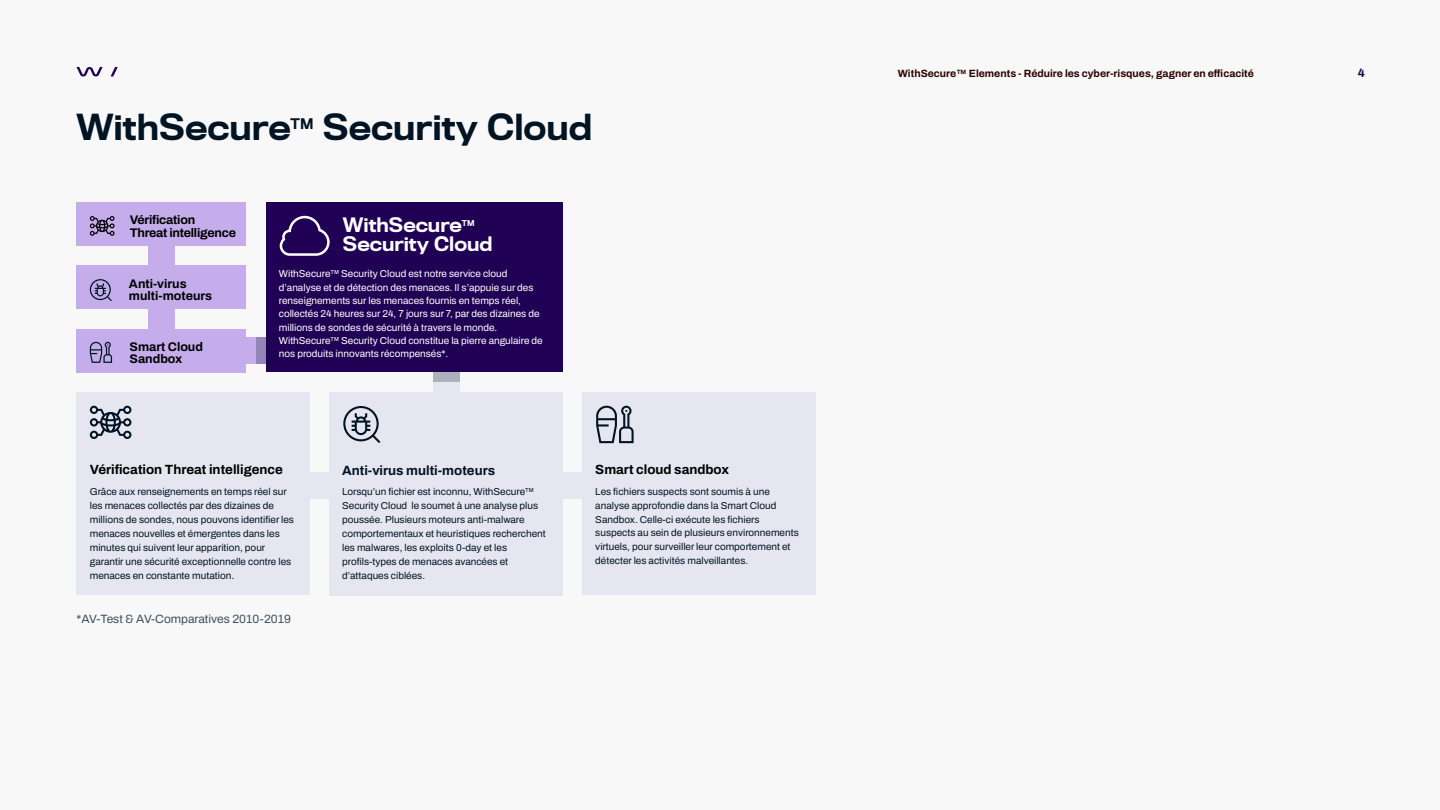
<style>
.page{position:relative;width:1440px;height:810px;background:#f8f8f8}
.page>*{position:absolute;margin:0;border:0;box-sizing:border-box;transform-origin:0 0}
.t1{font:500 33px "Titling Gothic FB";color:#001423}
.t2{font:500 18.3px "Titling Gothic FB";color:#fff}
.t3{font:500 13.5px "Titling Gothic FB";color:#001423}
.t4{font:700 13.35px "Archivo";color:#000}
.t5{font:700 13.35px "Archivo";color:#001423}
.t6{font:700 12.52px/12.5px "Archivo";color:#000}
.t7{font:700 12.52px/12.5px "Archivo";letter-spacing:-.02em;color:#000}
.t8{font:12px "Archivo";color:#41505a}
.t9{font:700 12px "Archivo";color:#200055}
.t10{font:700 10.5px "Archivo";color:#2d0303}
.t11{font:9.98px/14px "Archivo";color:#001423}
.t12{font:9.98px/13.4px "Archivo";color:#fff}
.t13{font:500 7.5px "Titling Gothic FB";color:#fff}
</style>
<div class="page">
<div style="left:433px;top:372px;width:27px;height:20px;background:#e6e6f0"></div>
<div style="left:583px;top:392px;width:233px;height:203px;background:#e6e6f0"></div>
<div style="left:266px;top:202px;width:297px;height:170px;background:#200055"></div>
<svg style="left:280px;top:216px;width:50px;height:40px"></svg>
<div style="left:76px;top:392px;width:234px;height:203px;background:#e6e6f0"></div>
<div style="left:330px;top:392px;width:233px;height:204px;background:#e6e6f0"></div>
<div style="left:246px;top:337px;width:20px;height:27px;background:#c5adec"></div>
<div style="left:148px;top:309px;width:27px;height:20px;background:#c5adec"></div>
<div style="left:148px;top:246px;width:27px;height:20px;background:#c5adec"></div>
<div style="left:256px;top:337px;width:10px;height:27px;background:#9485b9"></div>
<div style="left:76px;top:329px;width:170px;height:43px;background:#c5adec"></div>
<div style="left:433px;top:372px;width:27px;height:10px;background:#adb1bc"></div>
<div style="left:562px;top:472px;width:11px;height:27px;background:#e6e6f0"></div>
<svg style="left:573px;top:472px;width:10px;height:27px"></svg>
<div style="left:320px;top:472px;width:10px;height:27px;background:#e6e6f0"></div>
<svg style="left:310px;top:472px;width:10px;height:27px"></svg>
<div style="left:76px;top:203px;width:170px;height:43px;background:#c5adec"></div>
<svg style="left:90px;top:216px;width:25px;height:20px"></svg>
<div style="left:76px;top:266px;width:170px;height:43px;background:#c5adec"></div>
<svg style="left:90px;top:279px;width:22px;height:22px"></svg>
<svg style="left:90px;top:342px;width:22px;height:21px"></svg>
<svg style="left:90px;top:406px;width:41px;height:33px"></svg>
<svg style="left:343px;top:406px;width:37px;height:37px"></svg>
<svg style="left:596px;top:406px;width:38px;height:37px"></svg>
<svg style="left:76px;top:67px;width:27px;height:9px"></svg>
<svg style="left:111px;top:67px;width:7px;height:9px"></svg>
<h1 class="t1" style="left:76px;top:107px;width:216px">WithSecure</h1>
<h3 class="t3" style="left:291px;top:115px;width:24px">tm</h3>
<h1 class="t1" style="left:323px;top:107px;width:271px">Security Cloud</h1>
<p class="t7" style="left:130px;top:214px;width:108px">Vérification<br>Threat intelligence</p>
<p class="t6" style="left:129px;top:277px;width:85px">Anti-virus multi-moteurs</p>
<p class="t12" style="left:279px;top:267px;width:265px">WithSecure<sup>TM</sup> Security Cloud est notre service cloud d’analyse et de détection des menaces. Il s’appuie sur des renseignements sur les menaces fournis en temps réel, collectés 24 heures sur 24, 7 jours sur 7, par des dizaines de millions de sondes de sécurité à travers le monde.<br>WithSecure<sup>TM</sup> Security Cloud constitue la pierre angulaire de nos produits innovants récompensés*.</p>
<h2 class="t2" style="left:343px;top:214px;width:120px">WithSecure</h2>
<p class="t13" style="left:462px;top:219px;width:14px">TM</p>
<h2 class="t2" style="left:343px;top:233px;width:151px">Security Cloud</h2>
<p class="t6" style="left:130px;top:340px;width:75px">Smart Cloud<br>Sandbox</p>
<h3 class="t4" style="left:90px;top:459px;width:195px">Vérification Threat intelligence</h3>
<h3 class="t5" style="left:342px;top:460px;width:155px">Anti-virus multi-moteurs</h3>
<h3 class="t4" style="left:595px;top:459px;width:135px">Smart cloud sandbox</h3>
<p class="t11" style="left:90px;top:484px;width:206px">Grâce aux renseignements en temps réel sur les menaces collectés par des dizaines de millions de sondes, nous pouvons identifier les menaces nouvelles et émergentes dans les minutes qui suivent leur apparition, pour garantir une sécurité exceptionnelle contre les menaces en constante mutation.</p>
<p class="t11" style="left:595px;top:484px;width:205px">Les fichiers suspects sont soumis à une analyse approfondie dans la Smart Cloud Sandbox. Celle-ci exécute les fichiers suspects au sein de plusieurs environnements virtuels, pour surveiller leur comportement et détecter les activités malveillantes.</p>
<p class="t8" style="left:76px;top:609px;width:216px">*AV-Test &amp; AV-Comparatives 2010-2019</p>
<p class="t11" style="left:342px;top:485px;width:205px">Lorsqu’un fichier est inconnu, WithSecure<sup>TM </sup>Security Cloud le soumet à une analyse plus poussée. Plusieurs moteurs anti-malware comportementaux et heuristiques recherchent les malwares, les exploits 0-day et les profils-types de menaces avancées et d’attaques ciblées.</p>
<p class="t10" style="left:898px;top:65px;width:358px">WithSecure™ Elements - Réduire les cyber-risques, gagner en efficacité</p>
<p class="t9" style="left:1358px;top:63px;width:9px">4</p>
</div>
